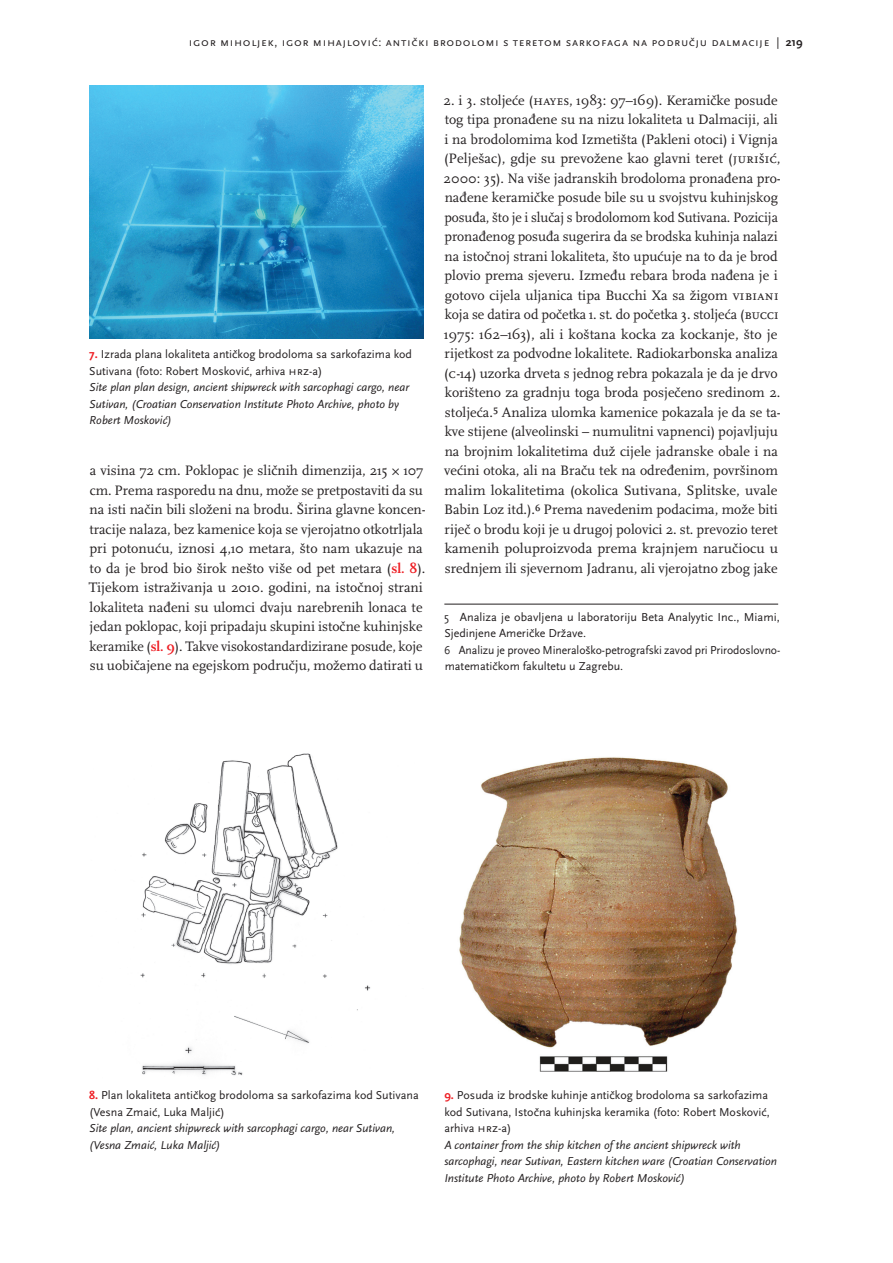
<style>
.page{position:relative;width:893px;height:1263px;background:#fff}
.page>*{position:absolute;margin:0;border:0;box-sizing:border-box;transform-origin:0 0}
.t1{font:14.25px/19.5px "Scala Pro";color:#231f20}
.t2{font:12px/16.5px "Scala Sans Pro";color:#231f20}
.t3{font:italic 12px/16.5px "Scala Sans Pro";color:#231f20}
.t4{font:12px "Scala Sans Pro";letter-spacing:.05em;color:#231f20}
.s1{font-weight:700}
.s2{font-weight:700;color:#ee1d23}
</style>
<div class="page">
<img style="left:89px;top:85px;width:334px;height:254px">
<img style="left:140px;top:753px;width:231px;height:323px">
<img style="left:459px;top:757px;width:278px;height:315px">
<hr style="left:444px;top:604px;width:334px;height:1px;background:#231f20">
<p class="t4" style="left:189px;top:35px;width:615px">Igor M iholjek, Igor M ihajlović: Antički brodolomi s teretom sarkofaga na području Dalmacije | <span class="s1">219</span></p>
<p class="t2" style="left:89px;top:346px;width:324px"><span class="s2">7.</span> Izrada plana lokaliteta antičkog brodoloma sa sarkofazima kod<br>Sutivana (foto: Robert Mosković, arhiva HRZ-a)</p>
<p class="t3" style="left:89px;top:379px;width:321px">Site plan plan design, ancient shipwreck with sarcophagi cargo, near<br>Sutivan, (Croatian Conservation Institute Photo Archive, photo by<br>Robert Mosković)</p>
<p class="t1" style="left:89px;top:461px;width:339px">a visina 72 cm. Poklopac je sličnih dimenzija, 215 × 107 cm. Prema rasporedu na dnu, može se pretpostaviti da su na isti način bili složeni na brodu. Širina glavne koncen&shy;tracije nalaza, bez kamenice koja se vjerojatno otkotrljala pri potonuću, iznosi 4,10 metara, što nam ukazuje na to da je brod bio širok nešto više od pet metara (<span class="s2">sl. 8</span>).<br>Tijekom istraživanja u 2010. godini, na istočnoj strani lokaliteta nađeni su ulomci dvaju narebrenih lonaca te jedan poklopac, koji pripadaju skupini istočne kuhinjske keramike (<span class="s2">sl. 9</span>). Takve visokostandardizirane posude, koje su uobičajene na egejskom području, možemo datirati u</p>
<p class="t1" style="left:444px;top:90px;width:339px">2. i 3. stoljeće (HAYES , 1983: 97–169). Keramičke posude tog tipa pronađene su na nizu lokaliteta u Dalmaciji, ali i na brodolomima kod Izmetišta (Pakleni otoci) i Vignja (Pelješac), gdje su prevožene kao glavni teret (JURIŠIĆ, 2000: 35). Na više jadranskih brodoloma pronađena pro&shy;nađene keramičke posude bile su u svojstvu kuhinjskog posuđa, što je i slučaj s brodolomom kod Sutivana. Pozicija pronađenog posuđa sugerira da se brodska kuhinja nalazi na istočnoj strani lokaliteta, što upućuje na to da je brod plovio prema sjeveru. Između rebara broda nađena je i gotovo cijela uljanica tipa Bucchi Xa sa žigom VIBIAN I koja se datira od početka 1. st. do početka 3. stoljeća (BUCC I 1975: 162–163), ali i koštana kocka za kockanje, što je rijetkost za podvodne lokalitete. Radiokarbonska analiza (C -14) uzorka drveta s jednog rebra pokazala je da je drvo korišteno za gradnju toga broda posječeno sredinom 2. stoljeća.5 Analiza ulomka kamenice pokazala je da se ta&shy;kve stijene (alveolinski – numulitni vapnenci) pojavljuju na brojnim lokalitetima duž cijele jadranske obale i na većini otoka, ali na Braču tek na određenim, površinom malim lokalitetima (okolica Sutivana, Splitske, uvale Babin Loz itd.).6 Prema navedenim podacima, može biti riječ o brodu koji je u drugoj polovici 2. st. prevozio teret kamenih poluproizvoda prema krajnjem naručiocu u srednjem ili sjevernom Jadranu, ali vjerojatno zbog jake</p>
<p class="t2" style="left:444px;top:608px;width:337px">5 Analiza je obavljena u laboratoriju Beta Analyytic Inc., Miami, Sjedinjene Američke Države.<br>6 Analizu je proveo Mineraloško-petrografski zavod pri Prirodoslovno&shy;matematičkom fakultetu u Zagrebu.</p>
<p class="t2" style="left:89px;top:1087px;width:331px"><span class="s2">8.</span> Plan lokaliteta antičkog brodoloma sa sarkofazima kod Sutivana (Vesna Zmaić, Luka Maljić)</p>
<p class="t3" style="left:89px;top:1120px;width:307px">Site plan, ancient shipwreck with sarcophagi cargo, near Sutivan, (Vesna Zmaić, Luka Maljić)</p>
<p class="t2" style="left:444px;top:1087px;width:327px"><span class="s2">9.</span> Posuda iz brodske kuhinje antičkog brodoloma sa sarkofazima kod Sutivana, Istočna kuhinjska keramika (foto: Robert Mosković, arhiva HRZ-a)</p>
<p class="t3" style="left:444px;top:1136px;width:334px">A container from the ship kitchen of the ancient shipwreck with sarcophagi, near Sutivan, Eastern kitchen ware (Croatian Conservation<br>Institute Photo Archive, photo by Robert Mosković)</p>
</div>
